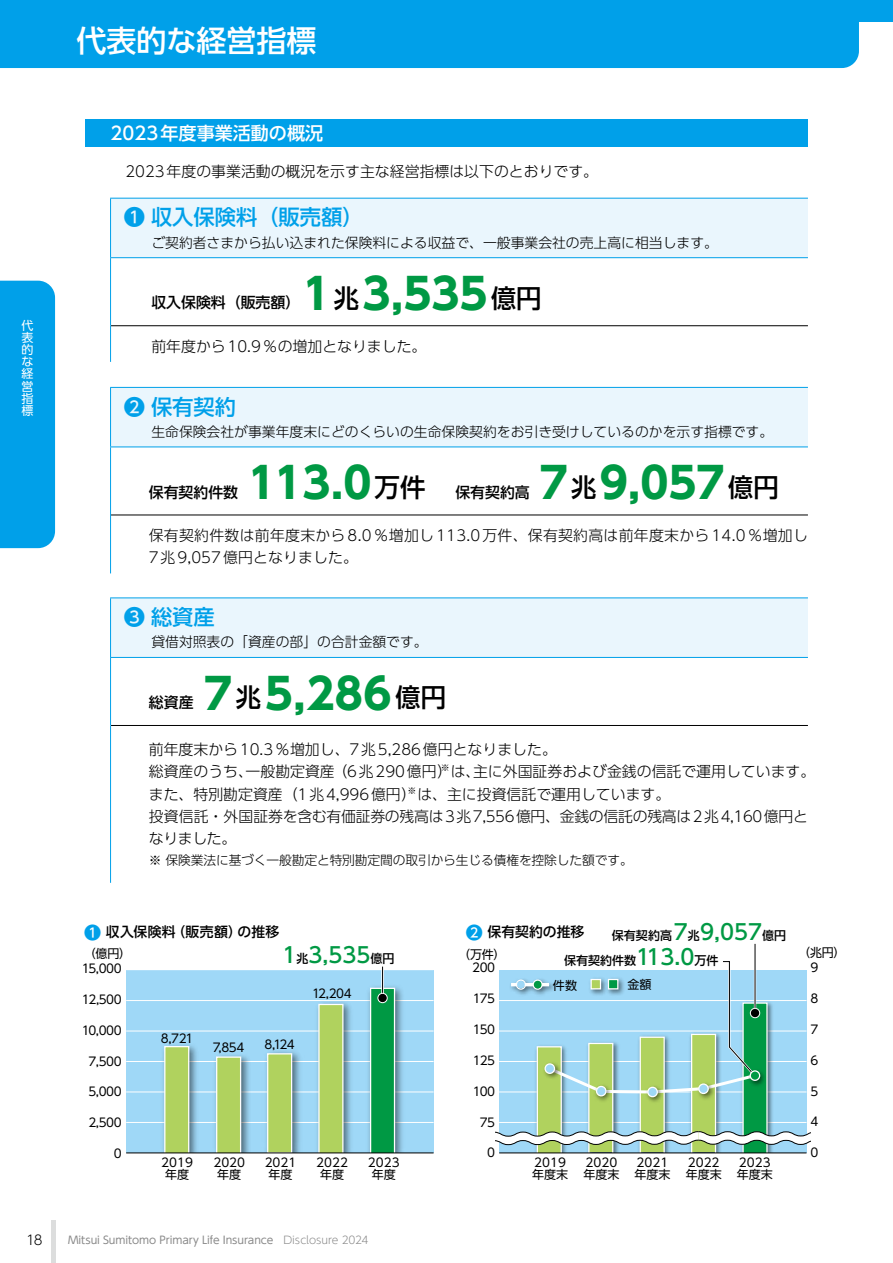
<style>
.page{position:relative;width:893px;height:1263px;background:#fff}
.page>*{position:absolute;margin:0;border:0;box-sizing:border-box;transform-origin:0 0}
.t1{font:700 42.45px "UD Shin Go Pro";color:#094}
.t2{font:500 30px "UD Shin Go Pro";color:#fff}
.t3{font:500 21.3px "UD Shin Go Pro";color:#00a0e9}
.t4{font:500 21.3px "UD Shin Go Pro";color:#094}
.t5{font:500 18px "UD Shin Go Pro";color:#fff}
.t6{font:300 14.85px/22.4px "UD Shin Go Pro";color:#000}
.t7{font:300 14.85px/22.4px "UD Shin Go Pro";letter-spacing:.02em;color:#000}
.t8{font:500 14.85px "UD Shin Go Pro";color:#000}
.t9{font:300 13.8px "UD Shin Go Pro";color:#000}
.t10{font:500 13.8px "UD Shin Go Pro";letter-spacing:.005em;color:#000}
.t11{font:300 13.35px "UD Shin Go Pro";color:#000}
.t12{font:300 12.75px "UD Shin Go Pro";letter-spacing:-.01em;color:#000}
.t13{font:12px/12.8px "UD Shin Go Pro";color:#000;text-align:center}
.t14{font:500 12px "UD Shin Go Pro";color:#000}
.t15{font:12px/12.3px "UD Shin Go Pro";color:#fff;text-align:justify}
.t16{font:10.65px "UD Shin Go Pro";letter-spacing:-.005em;color:#898989}
.s1{font-weight:500;font-size:25.5px;color:#000}
.s2{font-weight:700;font-size:42.45px;color:#094}
.s3{font-size:25.5px}
.s4{font-size:16.95px;color:#00a0e9}
.s5{font-size:12px;color:#000}
.s6{font-size:21.3px;color:#094}
.s7{font-weight:300}
</style>
<div class="page">
<div style="left:85px;top:119px;width:723px;height:28px;background:#00a0e9"></div>
<div style="left:111px;top:198px;width:697px;height:60px;background:#eaf6fd"></div>
<hr style="left:111px;top:325px;width:697px;height:1px;background:#000">
<hr style="left:110px;top:198px;width:698px;height:1px;background:#00a0e9">
<hr style="left:110px;top:199px;width:1px;height:58px;background:#00a0e9">
<hr style="left:110px;top:258px;width:1px;height:68px;background:#00a0e9">
<hr style="left:110px;top:326px;width:1px;height:36px;background:#00a0e9">
<hr style="left:110px;top:257px;width:698px;height:1px;background:#00a0e9">
<div style="left:111px;top:387px;width:697px;height:60px;background:#eaf6fd"></div>
<hr style="left:111px;top:515px;width:697px;height:1px;background:#000">
<hr style="left:110px;top:387px;width:698px;height:1px;background:#00a0e9">
<hr style="left:110px;top:446px;width:698px;height:1px;background:#00a0e9">
<hr style="left:110px;top:388px;width:1px;height:58px;background:#00a0e9">
<hr style="left:110px;top:447px;width:1px;height:68px;background:#00a0e9">
<hr style="left:110px;top:515px;width:1px;height:58px;background:#00a0e9">
<div style="left:111px;top:598px;width:697px;height:59px;background:#eaf6fd"></div>
<hr style="left:111px;top:725px;width:697px;height:1px;background:#000">
<hr style="left:110px;top:597px;width:698px;height:1px;background:#00a0e9">
<hr style="left:110px;top:657px;width:698px;height:1px;background:#00a0e9">
<hr style="left:110px;top:598px;width:1px;height:59px;background:#00a0e9">
<hr style="left:110px;top:658px;width:1px;height:67px;background:#00a0e9">
<hr style="left:110px;top:725px;width:1px;height:158px;background:#00a0e9">
<div style="left:126px;top:970px;width:308px;height:183px;background:#9fd8f7"></div>
<hr style="left:126px;top:1000px;width:308px;height:1px;background:#fff">
<hr style="left:126px;top:1061px;width:308px;height:1px;background:#fff">
<hr style="left:126px;top:1122px;width:308px;height:1px;background:#fff">
<hr style="left:126px;top:1091px;width:308px;height:1px;background:#fff">
<hr style="left:126px;top:1030px;width:308px;height:1px;background:#fff">
<img style="left:312px;top:1002px;width:44px;height:150px">
<div style="left:319px;top:1004px;width:24px;height:149px;background:#b0d25e"></div>
<div style="left:318px;top:1004px;width:26px;height:149px;border:1px solid #fff"></div>
<img style="left:364px;top:986px;width:44px;height:166px">
<div style="left:371px;top:988px;width:23px;height:165px;background:#094"></div>
<div style="left:370px;top:988px;width:25px;height:165px;border:1px solid #fff"></div>
<img style="left:210px;top:1055px;width:43px;height:97px">
<div style="left:217px;top:1057px;width:24px;height:96px;background:#b0d25e"></div>
<div style="left:216px;top:1056px;width:25px;height:97px;border:1px solid #fff"></div>
<img style="left:158px;top:1045px;width:43px;height:107px">
<div style="left:165px;top:1046px;width:24px;height:107px;background:#b0d25e"></div>
<div style="left:164px;top:1046px;width:25px;height:107px;border:1px solid #fff"></div>
<img style="left:261px;top:1051px;width:43px;height:101px">
<div style="left:268px;top:1054px;width:24px;height:99px;background:#b0d25e"></div>
<div style="left:267px;top:1053px;width:25px;height:100px;border:1px solid #fff"></div>
<hr style="left:126px;top:1152px;width:308px;height:1px;background:#000">
<hr style="left:381px;top:966px;width:3px;height:33px;background:#fff">
<hr style="left:382px;top:966px;width:1px;height:33px;background:#000">
<div style="left:378px;top:993px;width:9px;height:10px;background:#000;border-radius:50%"></div>
<div style="left:377px;top:993px;width:11px;height:10px;border:1px solid #fff;border-radius:50%"></div>
<hr style="left:499px;top:1152px;width:307px;height:1px;background:#000">
<hr style="left:755px;top:944px;width:1px;height:69px;background:#000">
<svg style="left:495px;top:959px;width:315px;height:193px"></svg>
<div style="left:0;top:281px;width:55px;height:267px;background:#00a0e9"></div>
<div style="left:0;top:0;width:893px;height:21px;background:#00a0e9"></div>
<div style="left:0;top:21px;width:859px;height:47px;background:#00a0e9"></div>
<hr style="left:51px;top:1220px;width:4px;height:43px;background:#dcdddd">
<h2 class="t2" style="left:77px;top:16px;width:242px">代表的な経営指標</h2>
<p class="t15" style="left:22px;top:318px;width:13px">代表的な経営指標</p>
<p class="t5" style="left:111px;top:118px;width:214px">2023年度事業活動の概況</p>
<p class="t6" style="left:111px;top:159px;width:489px">　2023年度の事業活動の概況を示す主な経営指標は以下のとおりです。</p>
<h3 class="t3" style="left:124px;top:200px;width:241px">❶ 収入保険料（販売額）</h3>
<p class="t9" style="left:151px;top:231px;width:568px">ご契約者さまから払い込まれた保険料による収益で、一般事業会社の売上高に相当します。</p>
<h1 class="t1" style="left:303px;top:259px;width:241px">1<span class="s1">兆</span>3,535<span class="s1">億円</span></h1>
<p class="t6" style="left:151px;top:334px;width:277px">前年度から10.9％の増加となりました。</p>
<p class="t8" style="left:151px;top:291px;width:150px">収入保険料（販売額）</p>
<h3 class="t3" style="left:124px;top:389px;width:114px">❷ 保有契約</h3>
<p class="t9" style="left:151px;top:420px;width:623px">生命保険会社が事業年度末にどのくらいの生命保険契約をお引き受けしているのかを示す指標です。</p>
<p class="t8" style="left:248px;top:480px;width:283px"><span class="s2">113.0</span><span class="s3">万件</span>　　保有契約高</p>
<h1 class="t1" style="left:540px;top:448px;width:241px">7<span class="s1">兆</span>9,057<span class="s1">億円</span></h1>
<p class="t7" style="left:149px;top:523px;width:661px">保有契約件数は前年度末から8.0％増加し113.0万件、保有契約高は前年度末から14.0％増加し<br>7兆9,057億円となりました。</p>
<p class="t8" style="left:149px;top:480px;width:91px">保有契約件数</p>
<h3 class="t3" style="left:124px;top:600px;width:93px">❸ 総資産</h3>
<p class="t9" style="left:151px;top:631px;width:278px">貸借対照表の「資産の部」の合計金額です。</p>
<h1 class="t1" style="left:204px;top:659px;width:244px">7<span class="s1">兆</span>5,286<span class="s1">億円</span></h1>
<p class="t6" style="left:149px;top:738px;width:668px">前年度末から10.3％増加し、7兆5,286億円となりました。<br>総資産のうち、一般勘定資産（6兆290億円）<sup>※</sup>は、主に外国証券および金銭の信託で運用しています。また、特別勘定資産（1兆4,996億円）<sup>※</sup>は、主に投資信託で運用しています。<br>投資信託・外国証券を含む有価証券の残高は3兆7,556億円、金銭の信託の残高は2兆4,160億円となりました。</p>
<p class="t12" style="left:149px;top:850px;width:485px">※ 保険業法に基づく一般勘定と特別勘定間の取引から生じる債権を控除した額です。</p>
<p class="t8" style="left:149px;top:690px;width:46px">総資産</p>
<p class="t10" style="left:84px;top:921px;width:197px"><span class="s4">❶</span> 収入保険料（販売額）の推移</p>
<p class="t13" style="left:82px;top:962px;width:41px">15,000</p>
<p class="t13" style="left:82px;top:993px;width:42px">12,500</p>
<p class="t13" style="left:82px;top:1023px;width:42px">10,000</p>
<p class="t13" style="left:88px;top:1054px;width:35px">7,500</p>
<p class="t13" style="left:89px;top:1085px;width:35px">5,000</p>
<p class="t13" style="left:88px;top:1116px;width:35px">2,500</p>
<p class="t13" style="left:114px;top:1147px;width:9px">0</p>
<h3 class="t4" style="left:283px;top:938px;width:114px">1<span class="s5">兆</span>3,535<span class="s5">億円</span></h3>
<p class="t13" style="left:84px;top:947px;width:49px">（億円）</p>
<p class="t13" style="left:312px;top:986px;width:41px">12,204</p>
<p class="t13" style="left:161px;top:1032px;width:34px">8,721</p>
<p class="t13" style="left:265px;top:1037px;width:32px">8,124</p>
<p class="t13" style="left:213px;top:1041px;width:33px">7,854</p>
<p class="t13" style="left:161px;top:1155px;width:33px">2019年度</p>
<p class="t13" style="left:213px;top:1155px;width:33px">2020年度</p>
<p class="t13" style="left:316px;top:1155px;width:33px">2022年度</p>
<p class="t13" style="left:265px;top:1155px;width:33px">2021年度</p>
<p class="t13" style="left:368px;top:1155px;width:33px">2023年度</p>
<p class="t10" style="left:466px;top:921px;width:120px"><span class="s4">❷</span> 保有契約の推移</p>
<p class="t14" style="left:612px;top:925px;width:176px">保有契約高<span class="s6">7</span>兆<span class="s6">9,057</span>億円</p>
<p class="t13" style="left:458px;top:948px;width:49px">（万件）</p>
<p class="t13" style="left:798px;top:946px;width:49px">（兆円）</p>
<p class="t14" style="left:564px;top:951px;width:156px">保有契約件数<span class="s6">113.0</span>万件</p>
<p class="t13" style="left:811px;top:961px;width:9px">9</p>
<p class="t13" style="left:811px;top:992px;width:9px">8</p>
<p class="t13" style="left:811px;top:1023px;width:9px">7</p>
<p class="t13" style="left:811px;top:1053px;width:9px">6</p>
<p class="t13" style="left:811px;top:1084px;width:9px">5</p>
<p class="t13" style="left:811px;top:1115px;width:9px">4</p>
<p class="t13" style="left:811px;top:1146px;width:9px">0</p>
<p class="t13" style="left:472px;top:961px;width:24px">200</p>
<p class="t13" style="left:473px;top:992px;width:24px">175</p>
<p class="t13" style="left:473px;top:1023px;width:24px">150</p>
<p class="t13" style="left:473px;top:1053px;width:24px">125</p>
<p class="t13" style="left:473px;top:1084px;width:24px">100</p>
<p class="t13" style="left:480px;top:1115px;width:17px">75</p>
<p class="t13" style="left:487px;top:1146px;width:9px">0</p>
<p class="t13" style="left:553px;top:979px;width:26px">件数</p>
<p class="t13" style="left:627px;top:978px;width:26px">金額</p>
<p class="t13" style="left:532px;top:1155px;width:38px;text-align:left">2019年度末</p>
<p class="t13" style="left:583px;top:1155px;width:38px;text-align:left">2020年度末</p>
<p class="t13" style="left:634px;top:1155px;width:38px;text-align:left">2021年度末</p>
<p class="t13" style="left:737px;top:1155px;width:38px;text-align:left">2023年度末</p>
<p class="t13" style="left:686px;top:1155px;width:38px;text-align:left">2022年度末</p>
<p class="t11" style="left:26px;top:1229px;width:18px">18</p>
<p class="t16" style="left:68px;top:1231px;width:302px">Mitsui Sumitomo Primary Life Insurance <span class="s7">Disclosure 2024</span></p>
</div>
